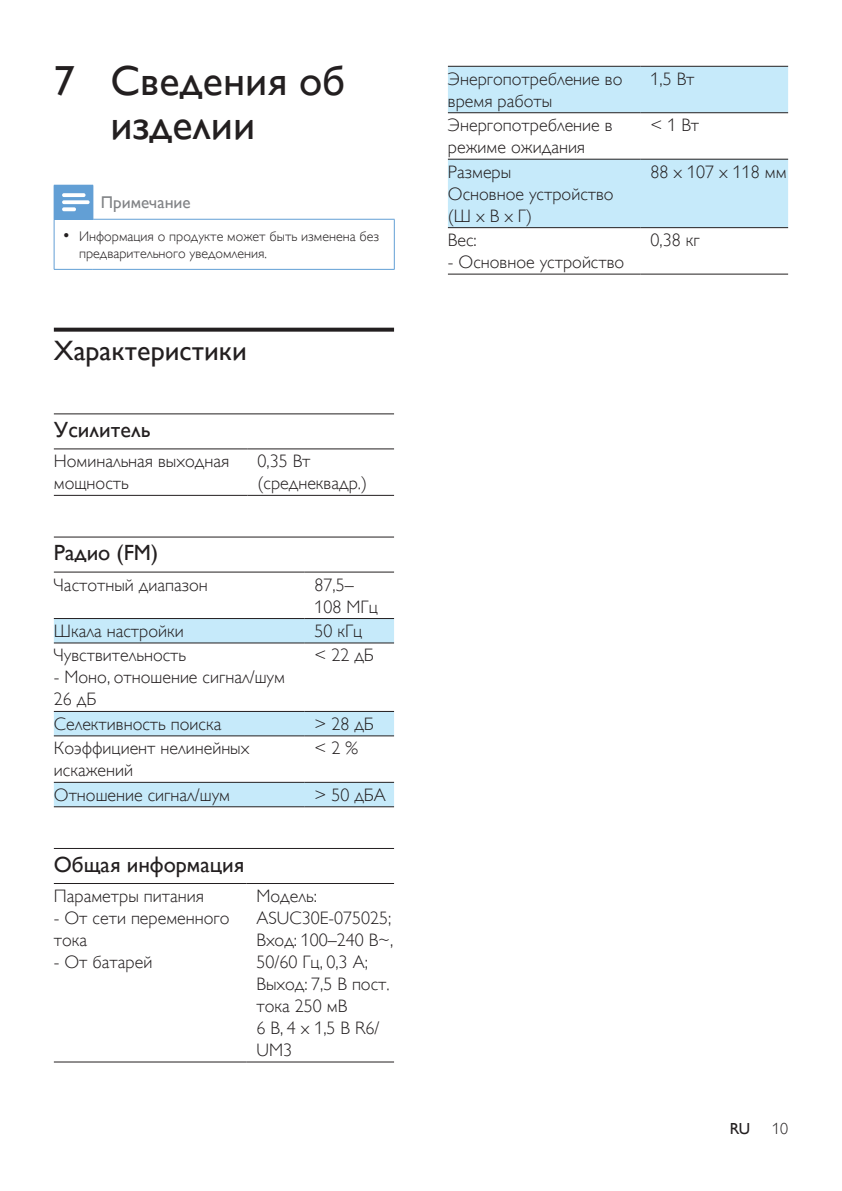
<style>
.page{position:relative;width:842px;height:1191px;background:#fff}
.page>*{position:absolute;margin:0;border:0;box-sizing:border-box;transform-origin:0 0}
.heading1{font:42px/44px "Gill Sans Alt One WGL";color:#231f20}
.heading2{font:28px "Gill Sans Alt One WGL";color:#231f20}
.heading3{font:22px "Gill Sans Alt One WGL";color:#231f20}
.Body_Text{font:18px/22px "Gill Sans Alt One WGL Light";color:#231f20}
.Body_Text-2{font:18px/22px "Gill Sans Alt One WGL Light";letter-spacing:.28em;color:#231f20}
.notes-caption-paragr{font:17px "Gill Sans Alt One WGL";color:#808285}
.language_indication{font:16px "Gill Sans Alt One WGL";color:#231f20}
.t1{font:16px "Gill Sans Alt One WGL Light";color:#231f20}
.t2{font:14px/17px "Gill Sans Alt One WGL Light";color:#231f20}
.s1{font-size:17px}
</style>
<div class="page">
<svg style="left:54px;top:328px;width:340px;height:4px"></svg>
<hr style="left:54px;top:413px;width:340px;height:1px;background:#231f20">
<hr style="left:54px;top:536px;width:340px;height:1px;background:#231f20">
<hr style="left:54px;top:848px;width:340px;height:1px;background:#231f20">
<div style="left:54px;top:185px;width:39px;height:34px;background:#629fd5"></div>
<hr style="left:54px;top:219px;width:1px;height:50px;background:#629fd5">
<hr style="left:394px;top:219px;width:1px;height:50px;background:#629fd5">
<hr style="left:54px;top:269px;width:39px;height:1px;background:#629fd5">
<hr style="left:93px;top:269px;width:302px;height:1px;background:#629fd5">
<hr style="left:93px;top:185px;width:1px;height:34px;background:#629fd5">
<hr style="left:93px;top:219px;width:302px;height:1px;background:#629fd5">
<svg style="left:62px;top:193px;width:28px;height:18px"></svg>
<hr style="left:54px;top:448px;width:193px;height:1px;background:#231f20">
<hr style="left:247px;top:448px;width:147px;height:1px;background:#231f20">
<hr style="left:54px;top:495px;width:193px;height:1px;background:#231f20">
<hr style="left:247px;top:495px;width:147px;height:1px;background:#231f20">
<svg style="left:54px;top:619px;width:340px;height:187px"></svg>
<hr style="left:54px;top:571px;width:250px;height:1px;background:#231f20">
<hr style="left:304px;top:571px;width:90px;height:1px;background:#231f20">
<hr style="left:54px;top:618px;width:250px;height:1px;background:#231f20">
<hr style="left:304px;top:618px;width:90px;height:1px;background:#231f20">
<hr style="left:54px;top:642px;width:250px;height:1px;background:#231f20">
<hr style="left:304px;top:642px;width:90px;height:1px;background:#231f20">
<hr style="left:54px;top:711px;width:250px;height:1px;background:#231f20">
<hr style="left:304px;top:711px;width:90px;height:1px;background:#231f20">
<hr style="left:54px;top:735px;width:250px;height:1px;background:#231f20">
<hr style="left:304px;top:735px;width:90px;height:1px;background:#231f20">
<hr style="left:54px;top:782px;width:250px;height:1px;background:#231f20">
<hr style="left:304px;top:782px;width:90px;height:1px;background:#231f20">
<hr style="left:54px;top:806px;width:250px;height:1px;background:#231f20">
<hr style="left:304px;top:806px;width:90px;height:1px;background:#231f20">
<hr style="left:54px;top:883px;width:192px;height:1px;background:#231f20">
<hr style="left:246px;top:883px;width:148px;height:1px;background:#231f20">
<hr style="left:54px;top:1061px;width:192px;height:1px;background:#231f20">
<hr style="left:246px;top:1061px;width:148px;height:1px;background:#231f20">
<svg style="left:448px;top:67px;width:340px;height:160px;fill:#c6eafa"></svg>
<hr style="left:448px;top:66px;width:192px;height:1px;background:#231f20">
<hr style="left:640px;top:66px;width:148px;height:1px;background:#231f20">
<hr style="left:448px;top:112px;width:192px;height:1px;background:#231f20">
<hr style="left:640px;top:112px;width:148px;height:1px;background:#231f20">
<hr style="left:448px;top:159px;width:192px;height:1px;background:#231f20">
<hr style="left:640px;top:159px;width:148px;height:1px;background:#231f20">
<hr style="left:448px;top:227px;width:192px;height:1px;background:#231f20">
<hr style="left:640px;top:227px;width:148px;height:1px;background:#231f20">
<hr style="left:448px;top:274px;width:192px;height:1px;background:#231f20">
<hr style="left:640px;top:274px;width:148px;height:1px;background:#231f20">
<p class="heading1" style="left:111px;top:58px;width:236px;text-indent:-57px">7 Сведения об изделии</p>
<p class="notes-caption-paragr" style="left:101px;top:191px;width:91px">Примечание</p>
<p class="t2" style="left:79px;top:228px;width:302px;text-indent:-17px"><span class="s1">•</span> Информация о продукте может быть изменена без предварительного уведомления.</p>
<p class="heading2" style="left:54px;top:331px;width:195px">Характеристики</p>
<p class="heading3" style="left:54px;top:414px;width:98px">Усилитель</p>
<p class="Body_Text" style="left:54px;top:450px;width:177px">Номинальная выходная мощность</p>
<p class="Body_Text" style="left:257px;top:450px;width:111px">0,35 Вт (среднеквадр.)</p>
<p class="heading3" style="left:54px;top:538px;width:106px">Радио (FM)</p>
<p class="Body_Text" style="left:54px;top:573px;width:156px">Частотный диапазон</p>
<p class="Body_Text" style="left:314px;top:573px;width:65px">87,5–<br>108 МГц</p>
<p class="Body_Text" style="left:54px;top:620px;width:131px">Шкала настройки</p>
<p class="Body_Text" style="left:314px;top:620px;width:49px">50 кГц</p>
<p class="Body_Text" style="left:54px;top:644px;width:134px">Чувствительность</p>
<p class="Body_Text" style="left:54px;top:666px;width:233px">- Моно, отношение сигнал/шум<br>26 дБ</p>
<p class="Body_Text" style="left:314px;top:644px;width:61px">&lt; 22 дБ</p>
<p class="Body_Text" style="left:54px;top:713px;width:169px">Селективность поиска</p>
<p class="Body_Text" style="left:314px;top:713px;width:61px">&gt; 28 дБ</p>
<p class="Body_Text" style="left:54px;top:737px;width:197px">Коэффициент нелинейных искажений</p>
<p class="Body_Text" style="left:314px;top:737px;width:45px">&lt;2%</p>
<p class="Body_Text" style="left:54px;top:784px;width:178px">Отношение сигнал/шум</p>
<p class="Body_Text" style="left:314px;top:784px;width:73px">&gt; 50 дБА</p>
<p class="heading3" style="left:54px;top:849px;width:192px">Общая информация</p>
<p class="Body_Text" style="left:54px;top:885px;width:151px">Параметры питания</p>
<p class="Body_Text" style="left:54px;top:907px;width:177px">- От сети переменного тока</p>
<p class="Body_Text" style="left:54px;top:951px;width:100px">- От батарей</p>
<p class="Body_Text" style="left:256px;top:885px;width:136px">Модель:<br>ASUC30E-075025;</p>
<p class="Body_Text" style="left:256px;top:929px;width:138px">Вход: 100–240 В~,<br>50/60 Гц, 0,3 А;</p>
<p class="Body_Text" style="left:256px;top:973px;width:135px">Выход: 7,5 В пост. тока 250 мВ</p>
<p class="Body_Text-2" style="left:256px;top:1017px;width:125px">6В,4x1,5ВR6/<br>UM3</p>
<p class="Body_Text" style="left:448px;top:68px;width:176px">Энергопотребление во время работы</p>
<p class="Body_Text" style="left:650px;top:68px;width:46px">1,5 Вт</p>
<p class="Body_Text" style="left:448px;top:114px;width:166px">Энергопотребление в режиме ожидания</p>
<p class="Body_Text" style="left:650px;top:114px;width:50px">&lt;1Вт</p>
<p class="Body_Text" style="left:448px;top:161px;width:65px">Размеры</p>
<p class="Body_Text" style="left:448px;top:183px;width:167px">Основное устройство (ШxВxГ)</p>
<p class="Body_Text" style="left:650px;top:161px;width:138px">88 x 107 x 118 мм</p>
<p class="Body_Text" style="left:448px;top:229px;width:30px">Вес:</p>
<p class="Body_Text" style="left:448px;top:251px;width:178px">- Основное устройство</p>
<p class="Body_Text" style="left:650px;top:229px;width:51px">0,38 кг</p>
<p class="language_indication" style="left:730px;top:1118px;width:22px">RU</p>
<p class="t1" style="left:772px;top:1118px;width:17px">10</p>
</div>
